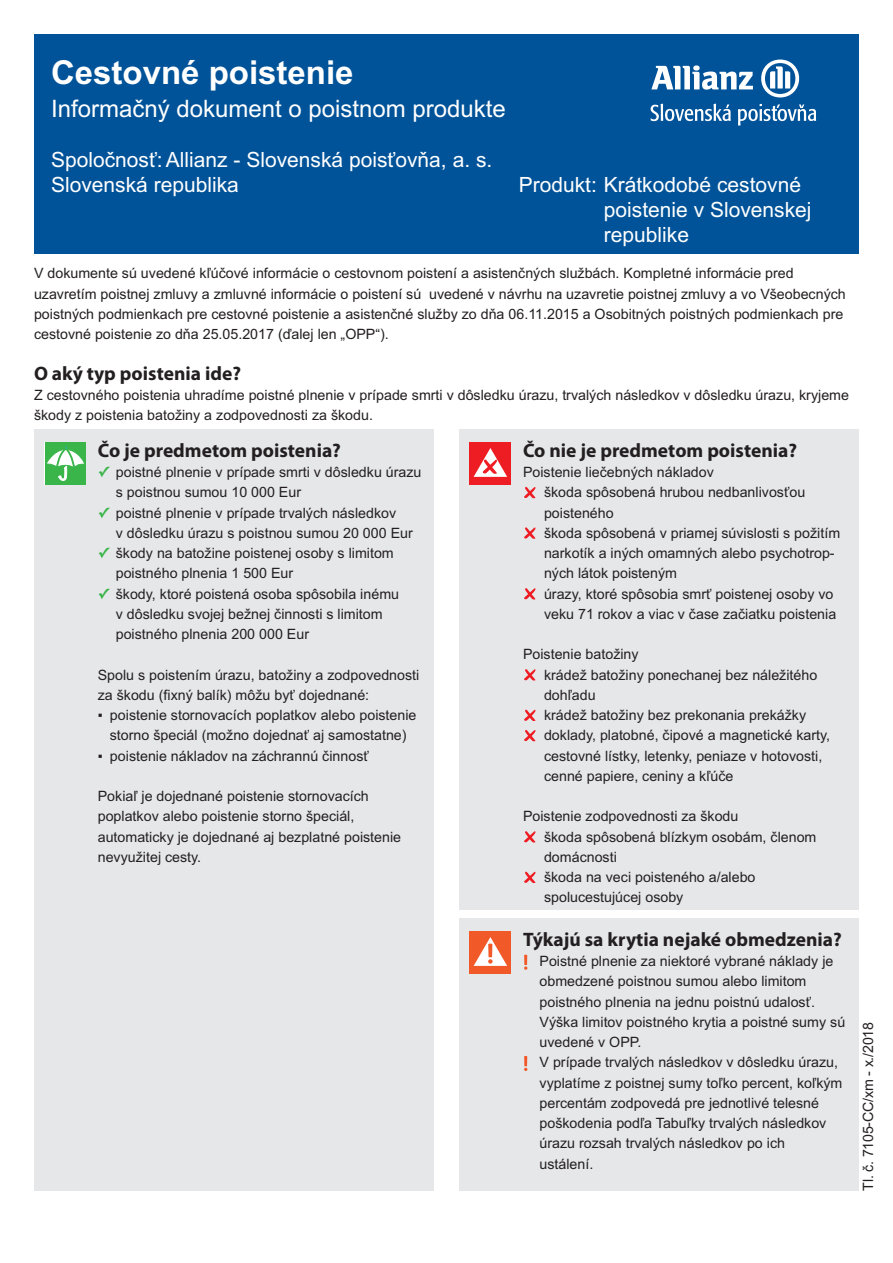
<style>
.page{position:relative;width:893px;height:1263px;background:#fff}
.page>*{position:absolute;margin:0;border:0;box-sizing:border-box;transform-origin:0 0}
.t1{font:700 33px "Arial";color:#fff}
.t2{font:24px "Arial";color:#fff}
.t3{font:21px/25.2px "Arial";color:#fff}
.t4{font:700 19.5px "Myriad Pro";color:#231f20}
.t5{font:14.25px/20.2px "Arial";color:#231f20}
.s1{font-family:"Lucida Grande";font-weight:700;color:#3ab54a}
</style>
<div class="page">
<div style="left:34px;top:34px;width:825px;height:219px;background:#015399"></div>
<div style="left:34px;top:429px;width:400px;height:762px;background:#e6e7e9"></div>
<div style="left:459px;top:429px;width:400px;height:481px;background:#e6e7e9"></div>
<div style="left:459px;top:918px;width:400px;height:273px;background:#e6e7e9"></div>
<div style="left:45px;top:442px;width:41px;height:43px;background:#3ab54a"></div>
<svg style="left:47px;top:445px;width:37px;height:36px"></svg>
<div style="left:470px;top:442px;width:41px;height:43px;background:#ee1d23"></div>
<svg style="left:474px;top:448px;width:33px;height:29px"></svg>
<div style="left:470px;top:931px;width:41px;height:43px;background:#f15929"></div>
<svg style="left:474px;top:937px;width:33px;height:29px"></svg>
<svg style="left:524px;top:487px;width:11px;height:11px"></svg>
<svg style="left:524px;top:527px;width:11px;height:12px"></svg>
<svg style="left:524px;top:588px;width:11px;height:11px"></svg>
<svg style="left:524px;top:669px;width:11px;height:11px"></svg>
<svg style="left:524px;top:710px;width:11px;height:11px"></svg>
<svg style="left:524px;top:730px;width:11px;height:11px"></svg>
<svg style="left:524px;top:831px;width:11px;height:11px"></svg>
<svg style="left:524px;top:872px;width:11px;height:11px"></svg>
<svg style="left:524px;top:955px;width:3px;height:15px"></svg>
<svg style="left:524px;top:1056px;width:3px;height:15px"></svg>
<svg style="left:651px;top:65px;width:102px;height:25px"></svg>
<svg style="left:761px;top:60px;width:38px;height:37px"></svg>
<svg style="left:651px;top:104px;width:80px;height:17px"></svg>
<svg style="left:738px;top:104px;width:78px;height:22px"></svg>
<h1 class="t1" style="left:51px;top:53px;width:304px">Cestovné poistenie</h1>
<h2 class="t2" style="left:51px;top:99px;width:456px">Informačný dokument o poistnom produkte</h2>
<h3 class="t3" style="left:51px;top:149px;width:443px">Spoločnosť: Allianz - Slovenská poisťovňa, a. s.<br>Slovenská republika</h3>
<h3 class="t3" style="left:604px;top:174px;width:209px;text-indent:-85px">Produkt: Krátkodobé cestovné poistenie v Slovenskej republike</h3>
<p class="t5" style="left:34px;top:265px;width:813px">V dokumente sú uvedené kľúčové informácie o cestovnom poistení a asistenčných službách. Kompletné informácie pred uzavretím poistnej zmluvy a zmluvné informácie o poistení sú uvedené v návrhu na uzavretie poistnej zmluvy a vo Všeobecných poistných podmienkach pre cestovné poistenie a asistenčné služby zo dňa 06.11.2015 a Osobitných poistných podmienkach pre cestovné poistenie zo dňa 25.05.2017 (ďalej len „OPP“).</p>
<h3 class="t4" style="left:34px;top:361px;width:209px">O aký typ poistenia ide?</h3>
<p class="t5" style="left:34px;top:386px;width:816px">Z cestovného poistenia uhradíme poistné plnenie v prípade smrti v dôsledku úrazu, trvalých následkov v dôsledku úrazu, kryjeme škody z poistenia batožiny a zodpovednosti za škodu.</p>
<h3 class="t4" style="left:98px;top:439px;width:245px">Čo je predmetom poistenia?</h3>
<p class="t5" style="left:116px;top:463px;width:307px;text-indent:-18px"><span class="s1">✓</span> poistné plnenie v prípade smrti v dôsledku úrazu s poistnou sumou 10 000 Eur</p>
<p class="t5" style="left:116px;top:504px;width:299px;text-indent:-18px"><span class="s1">✓</span> poistné plnenie v prípade trvalých následkov<br>v dôsledku úrazu s poistnou sumou 20 000 Eur</p>
<p class="t5" style="left:116px;top:544px;width:280px;text-indent:-18px"><span class="s1">✓</span> škody na batožine poistenej osoby s limitom poistného plnenia 1 500 Eur</p>
<p class="t5" style="left:116px;top:585px;width:285px;text-indent:-18px"><span class="s1">✓</span> škody, ktoré poistená osoba spôsobila inému v dôsledku svojej bežnej činnosti s limitom poistného plnenia 200 000 Eur</p>
<p class="t5" style="left:98px;top:666px;width:323px">Spolu s poistením úrazu, batožiny a zodpovednosti za škodu (fixný balík) môžu byť dojednané:</p>
<p class="t5" style="left:98px;top:706px;width:320px;text-align:center">▪ poistenie stornovacích poplatkov alebo poistenie storno špeciál (možno dojednať aj samostatne)</p>
<p class="t5" style="left:98px;top:747px;width:272px">▪ poistenie nákladov na záchrannú činnosť</p>
<p class="t5" style="left:98px;top:787px;width:305px">Pokiaľ je dojednané poistenie stornovacích poplatkov alebo poistenie storno špeciál, automaticky je dojednané aj bezplatné poistenie nevyužitej cesty.</p>
<h3 class="t4" style="left:523px;top:439px;width:276px">Čo nie je predmetom poistenia?</h3>
<p class="t5" style="left:544px;top:463px;width:298px;text-indent:-21px">Poistenie liečebných nákladov<br>škoda spôsobená hrubou nedbanlivosťou<br>pois teného<br>škoda spôsobená v priamej súvislosti s požitím narkotík a iných omamných alebo psychotrop&shy;ných látok poisteným<br>úrazy, ktoré spôsobia smrť poistenej osoby vo veku 71 rokov a viac v čase začiatku poistenia</p>
<p class="t5" style="left:544px;top:646px;width:288px;text-indent:-21px">Poistenie batožiny<br>krádež batožiny ponechanej bez náležitého dohľadu<br>krádež batožiny bez prekonania prekážky doklady, platobné, čipové a magnetické karty, cestovné lístky, letenky, peniaze v hotovosti, cenné papiere, ceniny a kľúče</p>
<p class="t5" style="left:544px;top:808px;width:274px;text-indent:-21px">Poistenie zodpovednosti za škodu<br>škoda spôsobená blízkym osobám, členom domácnosti<br>škoda na veci poisteného a/alebo spolucestujúcej osoby</p>
<h3 class="t4" style="left:523px;top:928px;width:320px">Týkajú sa krytia nejaké obmedzenia?</h3>
<p class="t5" style="left:539px;top:952px;width:307px">Poistné plnenie za niektoré vybrané náklady je obmedzené poistnou sumou alebo limitom poistného plnenia na jednu poistnú udalosť.<br>Výška limitov poistného krytia a poistné sumy sú uvedené v OPP.<br>V prípade trvalých následkov v dôsledku úrazu, vyplatíme z poistnej sumy toľko percent, koľkým percentám zodpovedá pre jednotlivé telesné poškodenia podľa Tabuľky trvalých následkov úrazu rozsah trvalých následkov po ich<br>ustálení.</p>
<p class="t5" style="left:859px;top:1191px;width:170px;rotate:-90deg">Tl. č. 7105-CC/xm - x./2018</p>
</div>
